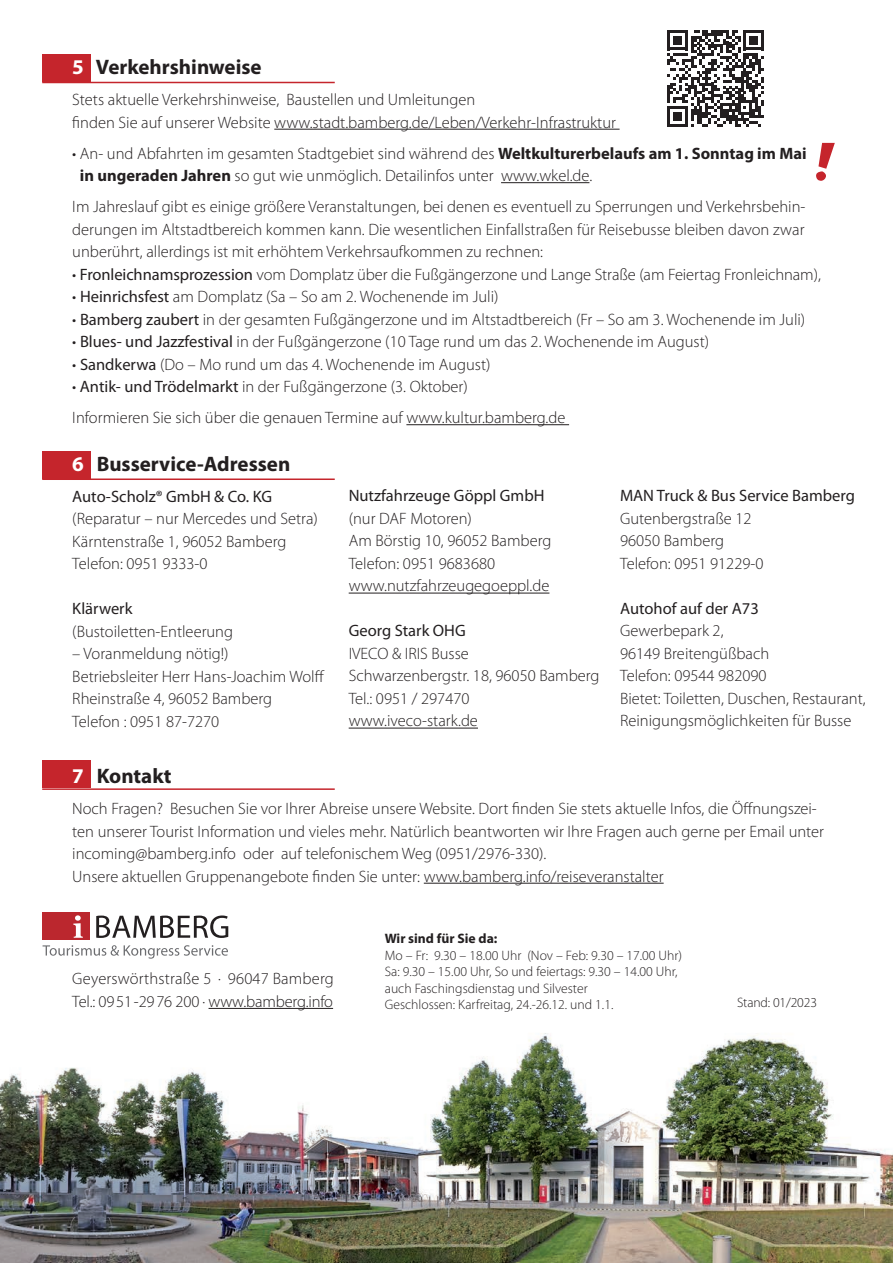
<style>
.page{position:relative;width:893px;height:1263px;background:#fff}
.page>*{position:absolute;margin:0;border:0;box-sizing:border-box;transform-origin:0 0}
.t1{font:51px "Baby Kruffy";color:#c5252c}
.t2{font:700 21px "Myriad Pro";color:#231f20}
.t3{font:300 16.5px/22.5px "Myriad Pro";color:#231f20}
.t4{font:16.5px "Myriad Pro";color:#231f20}
.t5{font:300 13.65px/16.4px "Myriad Pro";color:#231f20}
.t6{font:700 13.65px "Myriad Pro";color:#231f20}
.s1{color:#fff}
.s2{font-weight:700}
.s3{font-weight:400}
</style>
<div class="page">
<svg style="left:667px;top:30px;width:97px;height:97px"></svg>
<div style="left:42px;top:54px;width:48px;height:28px;background:#c5252c"></div>
<hr style="left:42px;top:82px;width:293px;height:1px;background:#c5252c">
<div style="left:42px;top:451px;width:48px;height:27px;background:#c5252c"></div>
<hr style="left:42px;top:478px;width:293px;height:2px;background:#c5252c">
<div style="left:42px;top:761px;width:48px;height:27px;background:#c5252c"></div>
<hr style="left:42px;top:788px;width:293px;height:2px;background:#c5252c">
<hr style="left:274px;top:129px;width:346px;height:1px;background:#231f20">
<hr style="left:501px;top:182px;width:88px;height:1px;background:#231f20">
<hr style="left:406px;top:424px;width:163px;height:1px;background:#231f20">
<hr style="left:424px;top:883px;width:240px;height:1px;background:#231f20">
<img style="left:0;top:1033px;width:893px;height:230px">
<svg style="left:96px;top:915px;width:132px;height:23px"></svg>
<svg style="left:43px;top:945px;width:185px;height:14px"></svg>
<div style="left:42px;top:913px;width:47px;height:27px;background:#bb272e"></div>
<svg style="left:73px;top:915px;width:10px;height:23px"></svg>
<hr style="left:209px;top:1008px;width:124px;height:1px;background:#231f20">
<hr style="left:349px;top:593px;width:200px;height:1px;background:#231f20">
<hr style="left:349px;top:728px;width:129px;height:1px;background:#231f20">
<p class="t2" style="left:72px;top:53px;width:191px"><span class="s1">5</span> Verkehrshinweise</p>
<p class="t3" style="left:72px;top:88px;width:545px">Stets aktuelle Verkehrshinweise, Baustellen und Umleitungen<br>finden Sie auf unserer Website www.stadt.bamberg.de/Leben/Verkehr-Infrastruktur</p>
<p class="t3" style="left:80px;top:142px;width:728px;text-indent:-8px">• An- und Abfahrten im gesamten Stadtgebiet sind während des <span class="s2">Weltkulturerbelaufs am 1. Sonntag im Mai in ungeraden Jahren</span> so gut wie unmöglich. Detailinfos unter www.wkel.de.</p>
<p class="t3" style="left:72px;top:195px;width:735px;text-align:justify">Im Jahreslauf gibt es einige größere Veranstaltungen, bei denen es eventuell zu Sperrungen und Verkehrsbehin&shy;derungen im Altstadtbereich kommen kann. Die wesentlichen Einfallstraßen für Reisebusse bleiben davon zwar unberührt, allerdings ist mit erhöhtem Verkehrsaufkommen zu rechnen:</p>
<p class="t3" style="left:72px;top:263px;width:750px">• <span class="s3">Fronleichnamsprozession</span> vom Domplatz über die Fußgängerzone und Lange Straße (am Feiertag Fronleichnam),</p>
<p class="t3" style="left:72px;top:285px;width:428px">• <span class="s3">Heinrichsfest</span> am Domplatz (Sa – So am 2. Wochenende im Juli)</p>
<p class="t3" style="left:72px;top:308px;width:734px">• <span class="s3">Bamberg zaubert</span> in der gesamten Fußgängerzone und im Altstadtbereich (Fr – So am 3. Wochenende im Juli)</p>
<p class="t3" style="left:72px;top:330px;width:638px">• <span class="s3">Blues- und Jazzfestival</span> in der Fußgängerzone (10 Tage rund um das 2. Wochenende im August)</p>
<p class="t3" style="left:72px;top:353px;width:420px">• <span class="s3">Sandkerwa</span> (Do – Mo rund um das 4. Wochenende im August)</p>
<p class="t3" style="left:72px;top:371px;width:495px;line-height:31px">• <span class="s3">Antik- und Trödelmarkt</span> in der Fußgängerzone (3. Oktober)<br>Informieren Sie sich über die genauen Termine auf www.kultur.bamberg.de</p>
<p class="t2" style="left:72px;top:450px;width:219px"><span class="s1">6</span> Busservice-Adressen</p>
<p class="t4" style="left:72px;top:486px;width:201px">Auto-Scholz® GmbH &amp; Co. KG</p>
<p class="t3" style="left:72px;top:507px;width:247px">(Reparatur – nur Mercedes und Setra)<br>Kärntenstraße 1, 96052 Bamberg<br>Telefon: 0951 9333-0</p>
<p class="t4" style="left:72px;top:599px;width:62px">Klärwerk</p>
<p class="t3" style="left:72px;top:620px;width:162px">(Bustoiletten-Entleerung</p>
<p class="t3" style="left:72px;top:642px;width:254px">– Voranmeldung nötig!)<br>Betriebsleiter Herr Hans-Joachim Wolff<br>Rheinstraße 4, 96052 Bamberg<br>Telefon : 0951 87-7270</p>
<h1 class="t1" style="left:815px;top:122px;width:22px">!</h1>
<p class="t4" style="left:349px;top:486px;width:197px">Nutzfahrzeuge Göppl GmbH</p>
<p class="t3" style="left:349px;top:507px;width:204px">(nur DAF Motoren)<br>Am Börstig 10, 96052 Bamberg<br>Telefon: 0951 9683680 www.nutzfahrzeugegoeppl.de</p>
<p class="t4" style="left:349px;top:621px;width:119px">Georg Stark OHG</p>
<p class="t3" style="left:349px;top:642px;width:252px">IVECO &amp; IRIS Busse<br>Schwarzenbergstr. 18, 96050 Bamberg<br>Tel.: 0951 / 297470 www.iveco-stark.de</p>
<p class="t4" style="left:620px;top:486px;width:236px">MAN Truck &amp; Bus Service Bamberg</p>
<p class="t3" style="left:620px;top:507px;width:145px">Gutenbergstraße 12<br>96050 Bamberg<br>Telefon: 0951 91229-0</p>
<p class="t4" style="left:620px;top:598px;width:140px">Autohof auf der A73</p>
<p class="t3" style="left:620px;top:619px;width:247px">Gewerbepark 2,<br>96149 Breitengüßbach<br>Telefon: 09544 982090<br>Bietet: Toiletten, Duschen, Restaurant,<br>Reinigungsmöglichkeiten für Busse</p>
<p class="t2" style="left:72px;top:762px;width:101px"><span class="s1">7</span> Kontakt</p>
<p class="t3" style="left:72px;top:797px;width:753px">Noch Fragen? Besuchen Sie vor Ihrer Abreise unsere Website. Dort finden Sie stets aktuelle Infos, die Öffnungszei&shy;ten unserer Tourist Information und vieles mehr. Natürlich beantworten wir Ihre Fragen auch gerne per Email unter incoming@bamberg.info oder auf telefonischem Weg (0951/2976-330).<br>Unsere aktuellen Gruppenangebote finden Sie unter: www.bamberg.info/reiseveranstalter</p>
<p class="t3" style="left:72px;top:967px;width:263px">Geyerswörthstraße 5 · 96047 Bamberg<br>Tel.: 0951-2976 200 · www.bamberg.info</p>
<p class="t6" style="left:385px;top:930px;width:114px">Wir sind für Sie da:</p>
<p class="t5" style="left:385px;top:947px;width:299px">Mo – Fr: 9.30 – 18.00 Uhr (Nov – Feb: 9.30 – 17.00 Uhr)<br>Sa: 9.30 – 15.00 Uhr, So und feiertags: 9.30 – 14.00 Uhr, auch Faschingsdienstag und Silvester<br>Geschlossen: Karfreitag, 24.-26.12. und 1.1.</p>
<p class="t5" style="left:737px;top:994px;width:81px">Stand: 01/2023</p>
</div>
